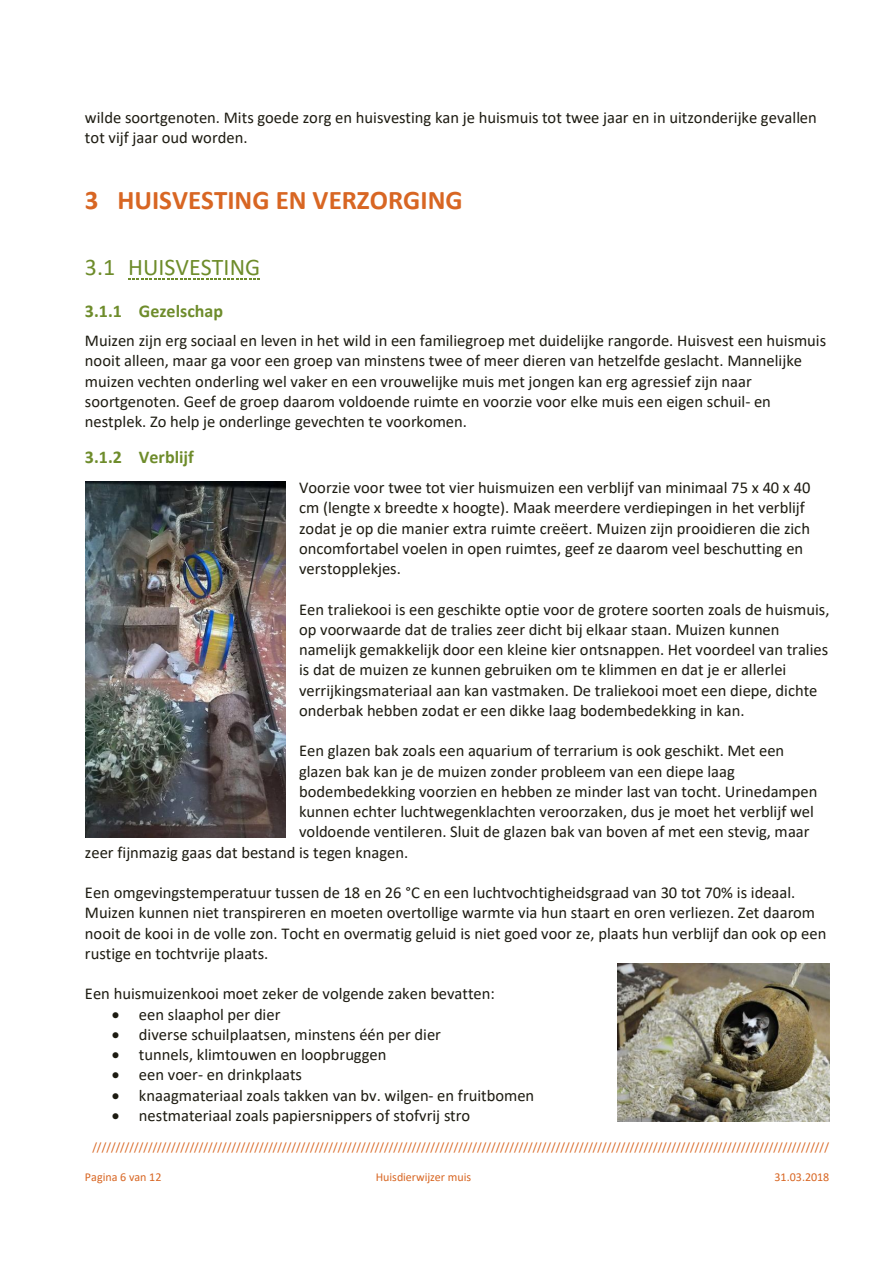
<style>
.page{position:relative;width:893px;height:1263px;background:#fff}
.page>*{position:absolute;margin:0;border:0;box-sizing:border-box;transform-origin:0 0}
.t1{font:700 27px "Calibri";color:#d86623}
.t2{font:24px "Calibri";color:#6e8c2b}
.t3{font:700 18px "Calibri";color:#6e8c2b}
.t4{font:16.5px/20.2px "Calibri";color:#1d1b11}
.t5{font:12px "Calibri";color:#d86623}
</style>
<div class="page">
<svg style="left:128px;top:278px;width:132px;height:2px"></svg>
<img style="left:85px;top:481px;width:200px;height:357px">
<img style="left:617px;top:964px;width:212px;height:157px">
<p class="t4" style="left:85px;top:108px;width:733px">wilde soortgenoten. Mits goede zorg en huisvesting kan je huismuis tot twee jaar en in uitzonderijke gevallen tot vijf jaar oud worden.</p>
<h1 class="t1" style="left:85px;top:189px;width:379px">3 HUISVESTING EN VERZORGING</h1>
<h2 class="t2" style="left:85px;top:257px;width:177px">3.1 HUISVESTING</h2>
<h3 class="t3" style="left:85px;top:303px;width:140px">3.1.1 Gezelschap</h3>
<p class="t4" style="left:85px;top:332px;width:743px">Muizen zijn erg sociaal en leven in het wild in een familiegroep met duidelijke rangorde. Huisvest een huismuis nooit alleen, maar ga voor een groep van minstens twee of meer dieren van hetzelfde geslacht. Mannelijke muizen vechten onderling wel vaker en een vrouwelijke muis met jongen kan erg agressief zijn naar soortgenoten. Geef de groep daarom voldoende ruimte en voorzie voor elke muis een eigen schuil- en nestplek. Zo help je onderlinge gevechten te voorkomen.</p>
<h3 class="t3" style="left:85px;top:450px;width:110px">3.1.2 Verblijf</h3>
<p class="t4" style="left:299px;top:479px;width:513px">Voorzie voor twee tot vier huismuizen een verblijf van minimaal 75 x 40 x 40 cm (lengte x breedte x hoogte). Maak meerdere verdiepingen in het verblijf zodat je op die manier extra ruimte creëert. Muizen zijn prooidieren die zich oncomfortabel voelen in open ruimtes, geef ze daarom veel beschutting en verstopplekjes.</p>
<p class="t4" style="left:299px;top:600px;width:532px">Een traliekooi is een geschikte optie voor de grotere soorten zoals de huismuis, op voorwaarde dat de tralies zeer dicht bij elkaar staan. Muizen kunnen namelijk gemakkelijk door een kleine kier ontsnappen. Het voordeel van tralies is dat de muizen ze kunnen gebruiken om te klimmen en dat je er allerlei verrijkingsmateriaal aan kan vastmaken. De traliekooi moet een diepe, dichte onderbak hebben zodat er een dikke laag bodembedekking in kan.</p>
<p class="t4" style="left:299px;top:742px;width:487px">Een glazen bak zoals een aquarium of terrarium is ook geschikt. Met een</p>
<p class="t4" style="left:299px;top:762px;width:437px">glazen bak kan je de muizen zonder probleem van een diepe laag</p>
<p class="t4" style="left:299px;top:783px;width:520px">bodembedekking voorzien en hebben ze minder last van tocht. Urinedampen</p>
<p class="t4" style="left:299px;top:803px;width:516px">kunnen echter luchtwegenklachten veroorzaken, dus je moet het verblijf wel</p>
<p class="t4" style="left:299px;top:823px;width:512px">voldoende ventileren. Sluit de glazen bak van boven af met een stevig, maar</p>
<p class="t4" style="left:85px;top:843px;width:325px">zeer fijnmazig gaas dat bestand is tegen knagen.</p>
<p class="t4" style="left:85px;top:884px;width:743px">Een omgevingstemperatuur tussen de 18 en 26 °C en een luchtvochtigheidsgraad van 30 tot 70% is ideaal.<br>Muizen kunnen niet transpireren en moeten overtollige warmte via hun staart en oren verliezen. Zet daarom nooit de kooi in de volle zon. Tocht en overmatig geluid is niet goed voor ze, plaats hun verblijf dan ook op een rustige en tochtvrije plaats.</p>
<p class="t4" style="left:85px;top:985px;width:411px">Een huismuizenkooi moet zeker de volgende zaken bevatten:</p>
<p class="t4" style="left:112px;top:1005px;width:170px">• een slaaphol per dier</p>
<p class="t4" style="left:112px;top:1026px;width:331px">• diverse schuilplaatsen, minstens één per dier</p>
<p class="t4" style="left:112px;top:1046px;width:276px">• tunnels, klimtouwen en loopbruggen</p>
<p class="t4" style="left:112px;top:1066px;width:192px">• een voer- en drinkplaats</p>
<p class="t4" style="left:112px;top:1086px;width:424px">• knaagmateriaal zoals takken van bv. wilgen- en fruitbomen</p>
<p class="t4" style="left:112px;top:1107px;width:360px">• nestmateriaal zoals papiersnippers of stofvrij stro</p>
<p class="t5" style="left:92px;top:1142px;width:738px">///////////////////////////////////////////////////////////////////////////////////////////////////////////////////////////////////////////////////////////////</p>
<p class="t5" style="left:85px;top:1172px;width:78px">Pagina 6 van 12</p>
<p class="t5" style="left:376px;top:1172px;width:97px">Huisdierwijzer muis</p>
<p class="t5" style="left:775px;top:1172px;width:56px">31.03.2018</p>
</div>
